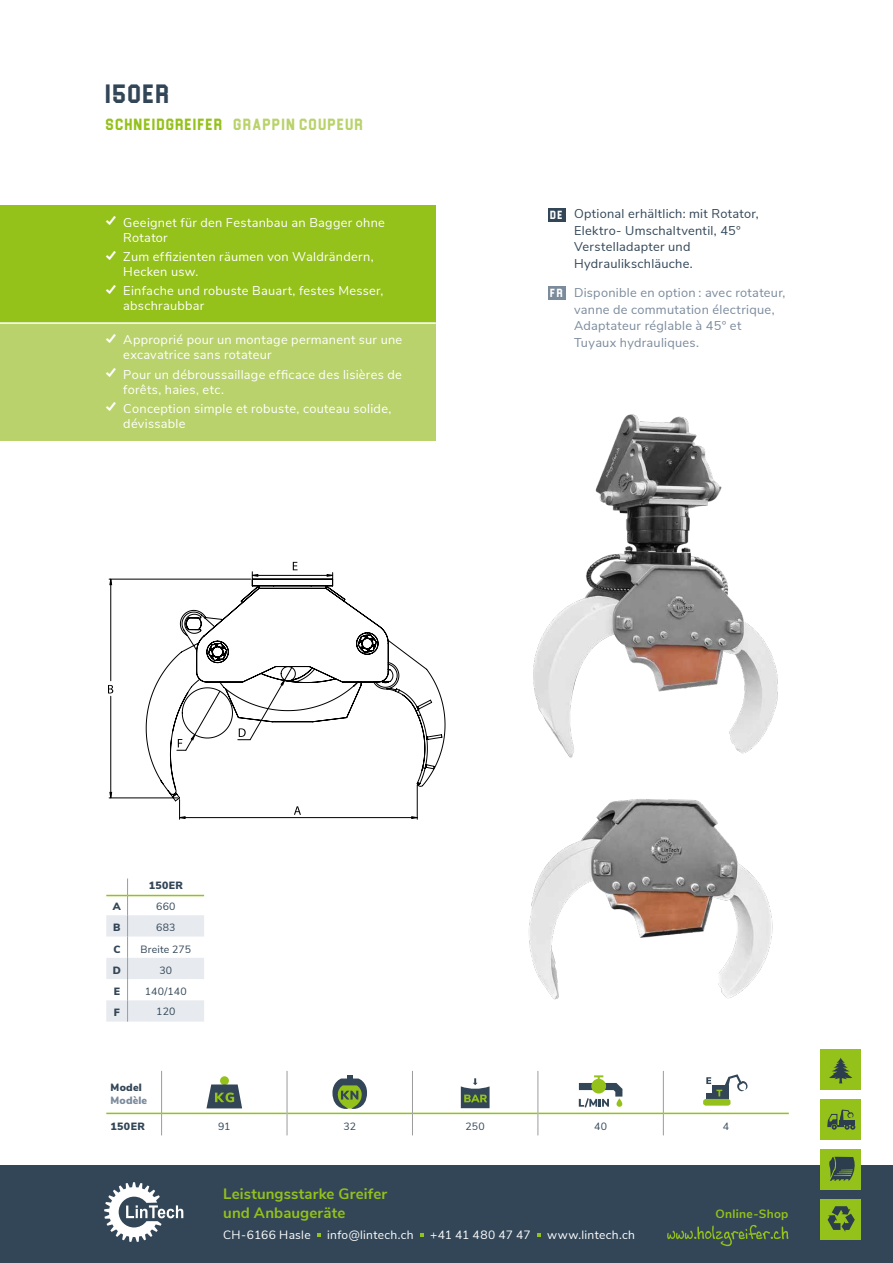
<style>
.page{position:relative;width:893px;height:1263px;background:#fff}
.page>*{position:absolute;margin:0;border:0;box-sizing:border-box;transform-origin:0 0}
.t1{font:27px "Blockletter";letter-spacing:.06em;color:#324657}
.t2{font:16.5px "Blockletter";letter-spacing:.075em;color:#94c11a}
.t3{font:700 15px/18.8px "Nunito Sans";letter-spacing:.01em;color:#94c11a}
.t4{font:12.75px/15px "Nunito Sans";letter-spacing:.02em;color:#fff}
.t5{font:12.75px/16.5px "Nunito Sans";letter-spacing:.02em;color:#7b8b9c}
.t6{font:12.75px/16.5px "Nunito Sans";letter-spacing:.02em;color:#324657}
.t7{font:12px "Nunito Sans";letter-spacing:.025em;color:#fff}
.t8{font:12px "Nunito Sans";letter-spacing:-.01em;color:#fff}
.t9{font:700 12px "Nunito Sans";letter-spacing:.025em;color:#94c11a}
.t10{font:12px "Blockletter";color:#fff}
.t11{font:10.5px "Nunito Sans";letter-spacing:.02em;color:#324657}
.t12{font:900 10.5px "Nunito Sans";letter-spacing:.035em;color:#324657}
.t13{font:900 10.5px "Nunito Sans";letter-spacing:.015em;color:#7b8b9c}
.s1{color:#b9d26b}
</style>
<div class="page">
<div style="left:548px;top:208px;width:18px;height:13px;background:#324657"></div>
<div style="left:548px;top:286px;width:18px;height:13px;background:#7b8b9c"></div>
<div style="left:0;top:205px;width:436px;height:118px;background:#94c11a"></div>
<div style="left:0;top:323px;width:436px;height:118px;background:#b9d26b"></div>
<hr style="left:0;top:322px;width:436px;height:2px;background:#fff">
<svg style="left:106px;top:878px;width:98px;height:143px"></svg>
<img style="left:533px;top:414px;width:245px;height:344px">
<img style="left:528px;top:799px;width:245px;height:201px">
<svg style="left:294px;top:806px;width:7px;height:9px"></svg>
<svg style="left:108px;top:685px;width:5px;height:8px"></svg>
<hr style="left:110px;top:696px;width:1px;height:102px;background:#000">
<hr style="left:110px;top:579px;width:1px;height:102px;background:#000">
<hr style="left:109px;top:798px;width:69px;height:1px;background:#000">
<hr style="left:109px;top:579px;width:142px;height:1px;background:#000">
<hr style="left:180px;top:817px;width:237px;height:1px;background:#000">
<hr style="left:417px;top:785px;width:1px;height:34px;background:#000">
<svg style="left:109px;top:578px;width:3px;height:7px"></svg>
<svg style="left:411px;top:816px;width:7px;height:3px"></svg>
<svg style="left:179px;top:802px;width:7px;height:17px"></svg>
<svg style="left:146px;top:578px;width:300px;height:224px"></svg>
<svg style="left:293px;top:562px;width:5px;height:8px"></svg>
<hr style="left:252px;top:575px;width:81px;height:1px;background:#000">
<svg style="left:327px;top:573px;width:6px;height:6px"></svg>
<svg style="left:252px;top:572px;width:6px;height:7px"></svg>
<hr style="left:106px;top:1113px;width:55px;height:1px;background:#94c11a">
<hr style="left:162px;top:1113px;width:125px;height:1px;background:#94c11a">
<hr style="left:287px;top:1113px;width:125px;height:1px;background:#94c11a">
<hr style="left:413px;top:1113px;width:124px;height:1px;background:#94c11a">
<hr style="left:538px;top:1113px;width:125px;height:1px;background:#94c11a">
<hr style="left:664px;top:1113px;width:125px;height:1px;background:#94c11a">
<hr style="left:161px;top:1071px;width:1px;height:42px;background:#9c9c9d">
<hr style="left:287px;top:1071px;width:1px;height:42px;background:#9c9c9d">
<hr style="left:412px;top:1071px;width:1px;height:42px;background:#9c9c9d">
<hr style="left:537px;top:1071px;width:1px;height:42px;background:#9c9c9d">
<hr style="left:663px;top:1071px;width:1px;height:42px;background:#9c9c9d">
<svg style="left:161px;top:1113px;width:1px;height:22px"></svg>
<svg style="left:287px;top:1113px;width:1px;height:22px"></svg>
<svg style="left:412px;top:1113px;width:1px;height:22px"></svg>
<svg style="left:537px;top:1113px;width:1px;height:22px"></svg>
<svg style="left:663px;top:1113px;width:1px;height:22px"></svg>
<div style="left:220px;top:1076px;width:9px;height:9px;background:#94c11a;border-radius:50%"></div>
<svg style="left:206px;top:1084px;width:36px;height:24px"></svg>
<svg style="left:332px;top:1075px;width:35px;height:34px"></svg>
<svg style="left:461px;top:1078px;width:29px;height:30px"></svg>
<svg style="left:579px;top:1075px;width:43px;height:32px"></svg>
<svg style="left:703px;top:1074px;width:45px;height:32px"></svg>
<div style="left:0;top:1165px;width:893px;height:98px;background:#324657"></div>
<svg style="left:317px;top:1233px;width:4px;height:4px"></svg>
<svg style="left:420px;top:1233px;width:4px;height:4px"></svg>
<svg style="left:537px;top:1233px;width:4px;height:4px"></svg>
<div style="left:821px;top:1049px;width:40px;height:40px;background:#94c11a"></div>
<svg style="left:829px;top:1058px;width:23px;height:25px"></svg>
<div style="left:821px;top:1099px;width:40px;height:40px;background:#94c11a"></div>
<svg style="left:827px;top:1109px;width:28px;height:21px"></svg>
<div style="left:821px;top:1149px;width:40px;height:40px;background:#94c11a"></div>
<svg style="left:829px;top:1156px;width:26px;height:25px"></svg>
<div style="left:821px;top:1199px;width:40px;height:40px;background:#94c11a"></div>
<svg style="left:828px;top:1206px;width:27px;height:26px"></svg>
<svg style="left:104px;top:1182px;width:79px;height:60px"></svg>
<svg style="left:667px;top:1225px;width:122px;height:22px"></svg>
<h1 class="t1" style="left:106px;top:75px;width:65px">150ER</h1>
<p class="t2" style="left:106px;top:112px;width:259px">SCHNEIDGREIFER <span class="s1">GRAPPIN COUPEUR</span></p>
<p class="t4" style="left:123px;top:214px;width:263px">Geeignet für den Festanbau an Bagger ohne<br>Rotator</p>
<p class="t4" style="left:123px;top:248px;width:252px">Zum effizienten räumen von Waldrändern,<br>Hecken usw.</p>
<p class="t4" style="left:123px;top:283px;width:262px">Einfache und robuste Bauart, festes Messer, abschraubbar</p>
<p class="t4" style="left:123px;top:332px;width:280px">Approprié pour un montage permanent sur une excavatrice sans rotateur</p>
<p class="t4" style="left:123px;top:366px;width:280px">Pour un débroussaillage efficace des lisières de forêts, haies, etc.</p>
<p class="t4" style="left:123px;top:400px;width:270px">Conception simple et robuste, couteau solide, dévissable</p>
<p class="t10" style="left:551px;top:206px;width:14px">DE</p>
<p class="t10" style="left:551px;top:284px;width:14px">FR</p>
<p class="t6" style="left:574px;top:205px;width:186px">Optional erhältlich: mit Rotator,<br>Elektro- Umschaltventil, 45°<br>Verstelladapter und<br>Hydraulikschläuche.</p>
<p class="t5" style="left:574px;top:284px;width:213px">Disponible en option : avec rotateur, vanne de commutation électrique,<br>Adaptateur réglable à 45° et<br>Tuyaux hydrauliques.</p>
<p class="t12" style="left:149px;top:878px;width:36px">150ER</p>
<p class="t12" style="left:113px;top:898px;width:9px">A</p>
<p class="t11" style="left:156px;top:899px;width:21px">660</p>
<p class="t12" style="left:113px;top:920px;width:9px">B</p>
<p class="t11" style="left:156px;top:920px;width:21px">683</p>
<p class="t12" style="left:113px;top:941px;width:9px">C</p>
<p class="t11" style="left:140px;top:941px;width:52px">Breite 275</p>
<p class="t12" style="left:113px;top:962px;width:10px">D</p>
<p class="t11" style="left:159px;top:962px;width:14px">30</p>
<p class="t12" style="left:114px;top:984px;width:8px">E</p>
<p class="t11" style="left:145px;top:984px;width:43px">140/140</p>
<p class="t12" style="left:114px;top:1005px;width:8px">F</p>
<p class="t11" style="left:156px;top:1004px;width:21px">120</p>
<p class="t12" style="left:111px;top:1080px;width:33px">Model</p>
<p class="t13" style="left:111px;top:1092px;width:38px">Modèle</p>
<p class="t12" style="left:111px;top:1119px;width:36px">150ER</p>
<p class="t11" style="left:218px;top:1119px;width:14px">91</p>
<p class="t11" style="left:343px;top:1119px;width:14px">32</p>
<p class="t11" style="left:465px;top:1119px;width:21px">250</p>
<p class="t11" style="left:594px;top:1119px;width:14px">40</p>
<p class="t11" style="left:723px;top:1119px;width:8px">4</p>
<p class="t3" style="left:223px;top:1184px;width:166px">Leistungsstarke Greifer und Anbaugeräte</p>
<p class="t7" style="left:223px;top:1226px;width:89px">CH-6166 Hasle</p>
<p class="t7" style="left:327px;top:1226px;width:88px">info@lintech.ch</p>
<p class="t8" style="left:430px;top:1226px;width:102px">+41 41 480 47 47</p>
<p class="t7" style="left:547px;top:1226px;width:89px">www.lintech.ch</p>
<p class="t9" style="left:715px;top:1205px;width:74px">Online-Shop</p>
</div>
